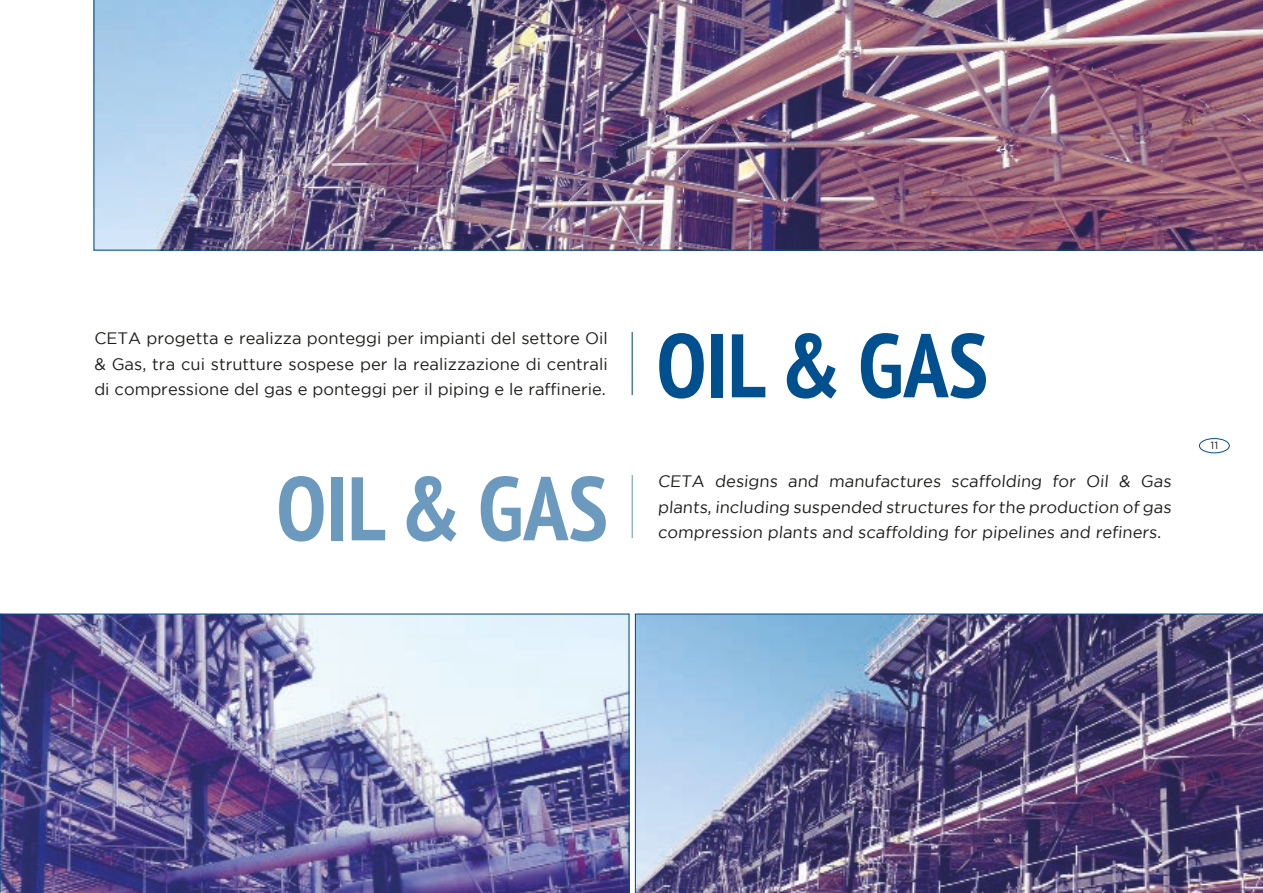
<style>
.page{position:relative;width:1263px;height:893px;background:#fff}
.page>*{position:absolute;margin:0;border:0;box-sizing:border-box;transform-origin:0 0}
.t1{font:700 condensed 90px "PT Sans";color:#005090}
.t2{font:700 condensed 90px "PT Sans";color:#6b9abe}
.t3{font:16.5px/25.5px "Gotham";color:#1d1d1b;text-align:justify}
.t4{font:10.5px "Gotham";color:#1d1d1b}
</style>
<div class="page">
<div style="left:1199px;top:438px;width:30px;height:15px;border:1px solid #005090;border-radius:50%"></div>
<hr style="left:632px;top:332px;width:1px;height:63px;background:#00498c">
<hr style="left:632px;top:475px;width:1px;height:63px;background:#6b9abe">
<img style="left:0;top:613px;width:629px;height:280px">
<img style="left:635px;top:613px;width:628px;height:280px">
<img style="left:93px;top:0;width:1170px;height:251px">
<p class="t3" style="left:94px;top:325px;width:515px">CETA progetta e realizza ponteggi per impianti del settore Oil &amp; Gas, tra cui strutture sospese per la realizzazione di centrali di compressione del gas e ponteggi per il piping e le raffinerie.</p>
<h1 class="t1" style="left:657px;top:306px;width:333px">OIL &amp; GAS</h1>
<h1 class="t2" style="left:276px;top:449px;width:333px">OIL &amp; GAS</h1>
<p class="t3" style="left:658px;top:468px;width:517px">CETA designs and manufactures scaffolding for Oil &amp; Gas plants, including suspended structures for the production of gas</p>
<p class="t3" style="left:658px;top:519px;width:506px">compression plants and scaffolding for pipelines and refiners.</p>
<p class="t4" style="left:1210px;top:440px;width:9px">11</p>
</div>
